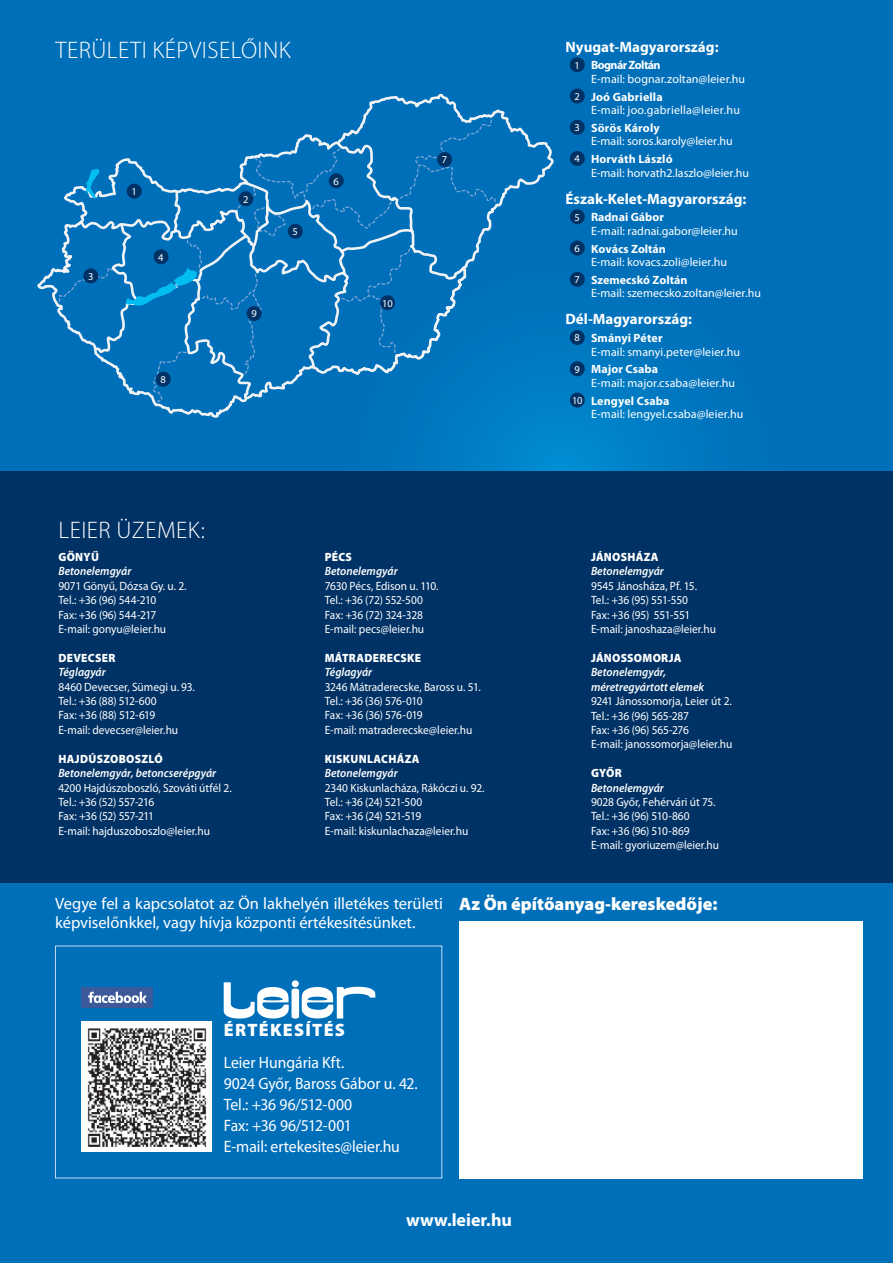
<style>
.page{position:relative;width:893px;height:1263px;background:#006fba}
.page>*{position:absolute;margin:0;border:0;box-sizing:border-box;transform-origin:0 0}
.t1{font:300 24px "Myriad Pro";letter-spacing:.02em;color:#fff}
.t2{font:900 18px "Myriad Pro";color:#fff}
.t3{font:700 18px "Myriad Pro";color:#fff}
.t4{font:900 18px "Myriad Pro";letter-spacing:.07em;color:#fff}
.t5{font:16.5px/21px "Myriad Pro";color:#fff;scale:.95 1}
.t6{font:16.5px/19.8px "Myriad Pro";color:#fff}
.t7{font:700 15px "Myriad Pro";color:#fff}
.t8{font:12px/14.4px "Myriad Pro";color:#fff;scale:.95 1}
.t9{font:12px/13.5px "Myriad Pro";color:#fff}
.t10{font:italic 600 12px/14.4px "Myriad Pro";color:#fff;scale:.95 1}
.t11{font:900 12px "Myriad Pro";letter-spacing:.025em;color:#fff;scale:.95 1}
.t12{font:10.5px "Myriad Pro";color:#fff}
.s1{font-size:10.5px}
.s2{font-weight:700}
</style>
<div class="page">
<svg style="left:37px;top:94px;width:517px;height:324px"></svg>
<svg style="left:58px;top:117px;width:439px;height:286px"></svg>
<div style="left:0;top:471px;width:893px;height:411px;background:#003265"></div>
<div style="left:570px;top:57px;width:15px;height:15px;background:#003265;border-radius:50%"></div>
<div style="left:570px;top:89px;width:15px;height:15px;background:#003265;border-radius:50%"></div>
<div style="left:570px;top:120px;width:15px;height:15px;background:#003265;border-radius:50%"></div>
<div style="left:570px;top:151px;width:15px;height:15px;background:#003265;border-radius:50%"></div>
<div style="left:570px;top:209px;width:15px;height:15px;background:#003265;border-radius:50%"></div>
<div style="left:570px;top:241px;width:15px;height:15px;background:#003265;border-radius:50%"></div>
<div style="left:570px;top:272px;width:15px;height:15px;background:#003265;border-radius:50%"></div>
<div style="left:570px;top:330px;width:15px;height:15px;background:#003265;border-radius:50%"></div>
<div style="left:570px;top:361px;width:15px;height:15px;background:#003265;border-radius:50%"></div>
<div style="left:570px;top:393px;width:15px;height:15px;background:#003265;border-radius:50%"></div>
<div style="left:127px;top:184px;width:15px;height:15px;background:#003265;border-radius:50%"></div>
<div style="left:238px;top:191px;width:15px;height:15px;background:#003265;border-radius:50%"></div>
<div style="left:83px;top:268px;width:15px;height:15px;background:#003265;border-radius:50%"></div>
<div style="left:154px;top:249px;width:15px;height:15px;background:#003265;border-radius:50%"></div>
<div style="left:288px;top:224px;width:15px;height:15px;background:#003265;border-radius:50%"></div>
<div style="left:329px;top:173px;width:15px;height:15px;background:#003265;border-radius:50%"></div>
<div style="left:437px;top:152px;width:15px;height:15px;background:#003265;border-radius:50%"></div>
<div style="left:156px;top:372px;width:15px;height:15px;background:#003265;border-radius:50%"></div>
<div style="left:247px;top:306px;width:15px;height:15px;background:#003265;border-radius:50%"></div>
<div style="left:380px;top:295px;width:15px;height:15px;background:#003265;border-radius:50%"></div>
<div style="left:459px;top:921px;width:404px;height:257px;background:#fff"></div>
<svg style="left:55px;top:946px;width:387px;height:232px"></svg>
<div style="left:82px;top:1022px;width:130px;height:130px;background:#fff"></div>
<img style="left:87px;top:1028px;width:120px;height:119px">
<div style="left:82px;top:987px;width:71px;height:20px;background:#3c5a99"></div>
<svg style="left:88px;top:991px;width:59px;height:12px"></svg>
<h1 class="t1" style="left:55px;top:37px;width:237px">TERÜLETI KÉPVISELŐINK</h1>
<p class="t12" style="left:88px;top:270px;width:7px">3</p>
<p class="t12" style="left:132px;top:185px;width:7px">1</p>
<p class="t12" style="left:158px;top:251px;width:7px">4</p>
<p class="t12" style="left:160px;top:373px;width:7px">8</p>
<p class="t12" style="left:243px;top:193px;width:7px">2</p>
<p class="t12" style="left:251px;top:307px;width:7px">9</p>
<p class="t12" style="left:293px;top:225px;width:7px">5</p>
<p class="t12" style="left:334px;top:175px;width:7px">6</p>
<p class="t12" style="left:382px;top:296px;width:12px">10</p>
<p class="t12" style="left:442px;top:153px;width:7px">7</p>
<h1 class="t1" style="left:59px;top:517px;width:148px">LEIER ÜZEMEK:</h1>
<p class="t11" style="left:58px;top:550px;width:44px">GÖNYŰ</p>
<p class="t10" style="left:58px;top:564px;width:78px">Betonelemgyár</p>
<p class="t8" style="left:58px;top:578px;width:137px">9071 Gönyű, Dózsa Gy. u. 2.<br>Tel.: +36 (96) 544-210<br>Fax: +36 (96) 544-217<br>E-mail: gonyu@leier.hu</p>
<p class="t11" style="left:58px;top:651px;width:61px">DEVECSER</p>
<p class="t10" style="left:58px;top:665px;width:51px">Téglagyár</p>
<p class="t8" style="left:58px;top:679px;width:145px">8460 Devecser, Sümegi u. 93.<br>Tel.: +36 (88) 512-600<br>Fax: +36 (88) 512-619<br>E-mail: devecser@leier.hu</p>
<p class="t11" style="left:58px;top:752px;width:111px">HAJDÚSZOBOSZLÓ</p>
<p class="t10" style="left:58px;top:765px;width:168px">Betonelemgyár, betoncserépgyár</p>
<p class="t8" style="left:58px;top:780px;width:184px">4200 Hajdúszoboszló, Szováti útfél 2.<br>Tel.: +36 (52) 557-216<br>Fax: +36 (52) 557-211<br>E-mail: hajduszoboszlo@leier.hu</p>
<p class="t11" style="left:325px;top:550px;width:30px">PÉCS</p>
<p class="t10" style="left:325px;top:564px;width:78px">Betonelemgyár</p>
<p class="t8" style="left:325px;top:578px;width:121px">7630 Pécs, Edison u. 110.<br>Tel.: +36 (72) 552-500<br>Fax: +36 (72) 324-328<br>E-mail: pecs@leier.hu</p>
<p class="t11" style="left:325px;top:651px;width:103px">MÁTRADERECSKE</p>
<p class="t10" style="left:325px;top:665px;width:51px">Téglagyár</p>
<p class="t8" style="left:325px;top:679px;width:166px">3246 Mátraderecske, Baross u. 51.<br>Tel.: +36 (36) 576-010<br>Fax: +36 (36) 576-019<br>E-mail: matraderecske@leier.hu</p>
<p class="t11" style="left:325px;top:752px;width:101px">KISKUNLACHÁZA</p>
<p class="t10" style="left:325px;top:765px;width:78px">Betonelemgyár</p>
<p class="t8" style="left:325px;top:780px;width:170px">2340 Kiskunlacháza, Rákóczi u. 92.<br>Tel.: +36 (24) 521-500<br>Fax: +36 (24) 521-519<br>E-mail: kiskunlachaza@leier.hu</p>
<p class="t7" style="left:565px;top:37px;width:155px">Nyugat-Magyarország:</p>
<p class="t9" style="left:591px;top:58px;width:156px;text-indent:-17px"><span class="s1">1</span> <span class="s2">Bognár Zoltán<br></span>E-mail: bognar.zoltan@leier.hu</p>
<p class="t9" style="left:591px;top:90px;width:151px;text-indent:-17px"><span class="s1">2</span> <span class="s2">Joó Gabriella<br></span>E-mail: joo.gabriella@leier.hu</p>
<p class="t9" style="left:591px;top:121px;width:143px;text-indent:-17px"><span class="s1">3</span> <span class="s2">Sörös Károly<br></span>E-mail: soros.karoly@leier.hu</p>
<p class="t9" style="left:591px;top:152px;width:160px;text-indent:-17px"><span class="s1">4</span> <span class="s2">Horváth László<br></span>E-mail: horvath2.laszlo@leier.hu</p>
<p class="t7" style="left:565px;top:189px;width:182px">Észak-Kelet-Magyarország:</p>
<p class="t9" style="left:591px;top:210px;width:148px;text-indent:-17px"><span class="s1">5</span> <span class="s2">Radnai Gábor<br></span>E-mail: radnai.gabor@leier.hu</p>
<p class="t9" style="left:591px;top:242px;width:137px;text-indent:-17px"><span class="s1">6</span> <span class="s2">Kovács Zoltán<br></span>E-mail: kovacs.zoli@leier.hu</p>
<p class="t9" style="left:591px;top:273px;width:171px;text-indent:-17px"><span class="s1">7</span> <span class="s2">Szemecskó Zoltán<br></span>E-mail: szemecsko.zoltan@leier.hu</p>
<p class="t7" style="left:565px;top:309px;width:128px">Dél-Magyarország:</p>
<p class="t9" style="left:591px;top:331px;width:150px;text-indent:-17px"><span class="s1">8</span> <span class="s2">Smányi Péter<br></span>E-mail: smanyi.peter@leier.hu</p>
<p class="t9" style="left:591px;top:362px;width:145px;text-indent:-17px"><span class="s1">9</span> <span class="s2">Major Csaba<br></span>E-mail: major.csaba@leier.hu</p>
<p class="t9" style="left:591px;top:394px;width:154px;text-indent:-19px"><span class="s1">10</span> <span class="s2">Lengyel Csaba<br></span>E-mail: lengyel.csaba@leier.hu</p>
<p class="t11" style="left:591px;top:550px;width:73px">JÁNOSHÁZA</p>
<p class="t10" style="left:591px;top:564px;width:78px">Betonelemgyár</p>
<p class="t8" style="left:591px;top:578px;width:133px">9545 Jánosháza, Pf. 15.<br>Tel.: +36 (95) 551-550<br>Fax: +36 (95) 551-551<br>E-mail: janoshaza@leier.hu</p>
<p class="t11" style="left:591px;top:651px;width:97px">JÁNOSSOMORJA</p>
<p class="t10" style="left:591px;top:665px;width:121px">Betonelemgyár, méretregyártott elemek</p>
<p class="t8" style="left:591px;top:694px;width:150px">9241 Jánossomorja, Leier út 2.<br>Tel.: +36 (96) 565-287<br>Fax: +36 (96) 565-276<br>E-mail: janossomorja@leier.hu</p>
<p class="t11" style="left:591px;top:766px;width:34px">GYŐR</p>
<p class="t10" style="left:591px;top:780px;width:78px">Betonelemgyár</p>
<p class="t8" style="left:591px;top:794px;width:136px">9028 Győr, Fehérvári út 75.<br>Tel.: +36 (96) 510-860<br>Fax: +36 (96) 510-869<br>E-mail: gyoriuzem@leier.hu</p>
<h3 class="t6" style="left:55px;top:893px;width:389px">Vegye fel a kapcsolatot az Ön lakhelyén illetékes területi képviselőnkkel, vagy hívja központi értékesítésünket.</h3>
<h2 class="t2" style="left:459px;top:893px;width:260px">Az Ön építőanyag-kereskedője:</h2>
<h2 class="t4" style="left:224px;top:1019px;width:123px">ÉRTÉKESÍTÉS</h2>
<h3 class="t5" style="left:224px;top:1051px;width:206px">Leier Hungária Kft.<br>9024 Győr, Baross Gábor u. 42.<br>Tel.: +36 96/512-000<br>Fax: +36 96/512-001<br>E-mail: ertekesites@leier.hu</h3>
<h2 class="t3" style="left:406px;top:1208px;width:107px">www.leier.hu</h2>
</div>
